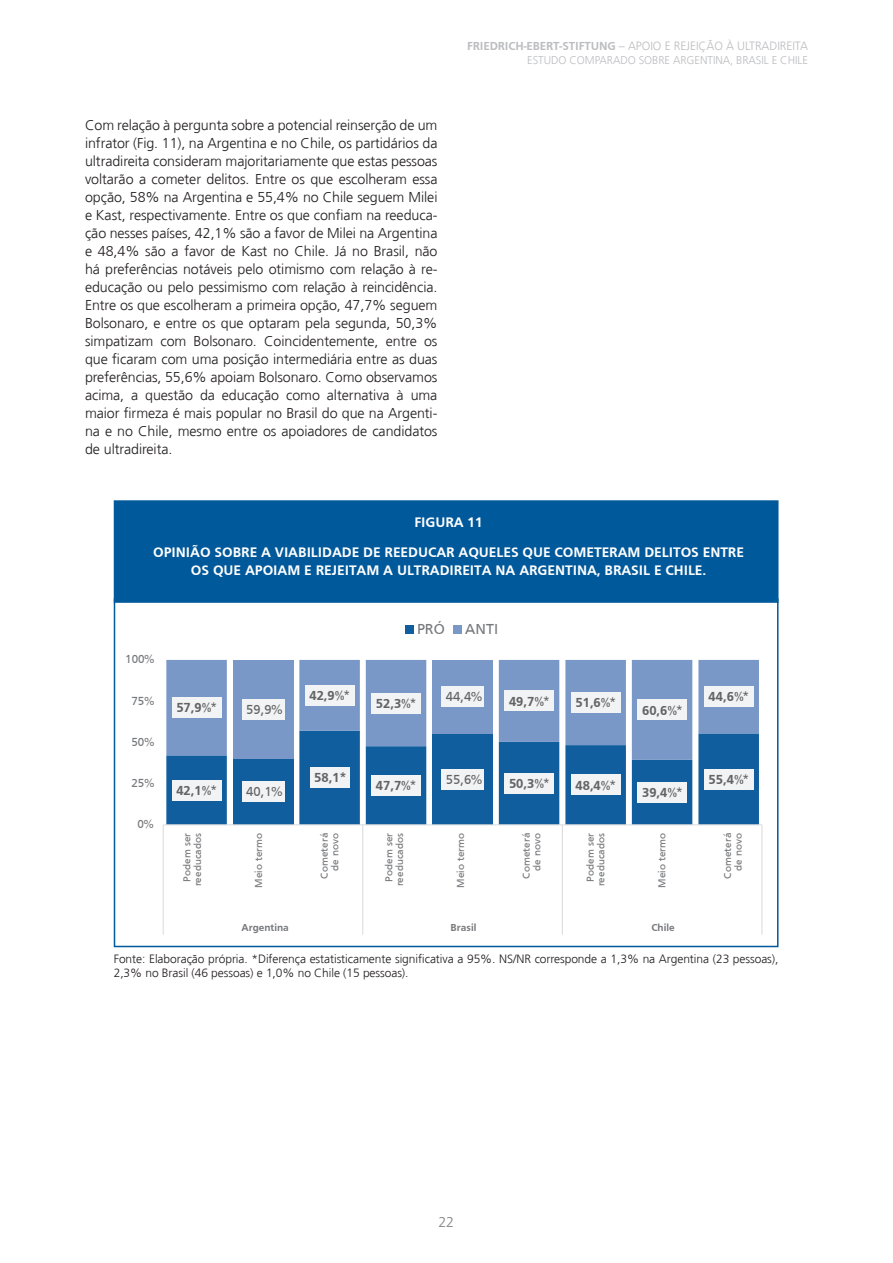
<style>
.page{position:relative;width:893px;height:1263px;background:#fff}
.page>*{position:absolute;margin:0;border:0;box-sizing:border-box;transform-origin:0 0}
.t1{font:15px "Frutiger";color:#76787b}
.t2{font:300 14.25px/18px "Frutiger";letter-spacing:-.005em;color:#231f20;text-align:justify}
.t3{font:700 14.25px/30.8px "Frutiger";letter-spacing:-.005em;color:#fff;text-align:center}
.t4{font:300 14.25px "Frutiger";color:#808285}
.t5{font:700 13.5px "Frutiger";color:#636366}
.t6{font:13.5px "Frutiger";color:#636366}
.t7{font:300 12px/14.4px "Frutiger";letter-spacing:-.005em;color:#231f20}
.t8{font:300 12px "Frutiger";letter-spacing:-.005em;color:#bcbdc0}
.t9{font:12px "Frutiger";color:#76787b}
.t10{font:300 11.25px "Frutiger";letter-spacing:-.005em;color:#bcbdc0}
.t11{font:10.5px/10.6px "Frutiger";letter-spacing:.01em;color:#76787b;text-align:center}
.t12{font:700 10.5px "Frutiger";color:#76787b}
.s1{font-weight:700}
.s2{font-weight:400}
</style>
<div class="page">
<div style="left:114px;top:500px;width:664px;height:103px;background:#00599b;border:2px solid #00599b"></div>
<div style="left:114px;top:598px;width:664px;height:349px;border:2px solid #00599b"></div>
<svg style="left:166px;top:760px;width:593px;height:64px;background:#2a6fa8"></svg>
<svg style="left:166px;top:660px;width:593px;height:100px;background:#7598c5"></svg>
<hr style="left:163px;top:824px;width:599px;height:1px;background:#dcdddf">
<hr style="left:163px;top:825px;width:1px;height:89px;background:#dcdddf">
<hr style="left:362px;top:825px;width:1px;height:89px;background:#dcdddf">
<hr style="left:562px;top:825px;width:1px;height:89px;background:#dcdddf">
<hr style="left:761px;top:825px;width:1px;height:89px;background:#dcdddf">
<svg style="left:163px;top:914px;width:1px;height:20px"></svg>
<svg style="left:362px;top:914px;width:1px;height:20px"></svg>
<svg style="left:562px;top:914px;width:1px;height:20px"></svg>
<svg style="left:761px;top:914px;width:1px;height:20px"></svg>
<div style="left:172px;top:779px;width:49px;height:21px;background:#f2f3f4"></div>
<div style="left:242px;top:781px;width:42px;height:21px;background:#f2f3f4"></div>
<div style="left:310px;top:767px;width:39px;height:21px;background:#f2f3f4"></div>
<div style="left:371px;top:775px;width:50px;height:21px;background:#f2f3f4"></div>
<div style="left:441px;top:768px;width:43px;height:21px;background:#f2f3f4"></div>
<div style="left:504px;top:773px;width:50px;height:21px;background:#f2f3f4"></div>
<div style="left:571px;top:774px;width:49px;height:21px;background:#f2f3f4"></div>
<div style="left:637px;top:782px;width:50px;height:21px;background:#f2f3f4"></div>
<div style="left:704px;top:769px;width:49px;height:21px;background:#f2f3f4"></div>
<div style="left:172px;top:697px;width:49px;height:21px;background:#f2f3f4"></div>
<div style="left:242px;top:699px;width:42px;height:21px;background:#f2f3f4"></div>
<div style="left:305px;top:685px;width:49px;height:21px;background:#f2f3f4"></div>
<div style="left:371px;top:692px;width:50px;height:21px;background:#f2f3f4"></div>
<div style="left:441px;top:686px;width:43px;height:21px;background:#f2f3f4"></div>
<div style="left:504px;top:690px;width:50px;height:21px;background:#f2f3f4"></div>
<div style="left:571px;top:692px;width:49px;height:21px;background:#f2f3f4"></div>
<div style="left:637px;top:699px;width:50px;height:21px;background:#f2f3f4"></div>
<div style="left:704px;top:686px;width:49px;height:21px;background:#f2f3f4"></div>
<div style="left:405px;top:626px;width:8px;height:8px;background:#105e9e"></div>
<div style="left:453px;top:626px;width:9px;height:8px;background:#7998c7"></div>
<p class="t2" style="left:85px;top:116px;width:354px">Com relação à pergunta sobre a potencial reinserção de um infrator (Fig. 11), na Argentina e no Chile, os partidários da ultradireita consideram majoritariamente que estas pessoas voltarão a cometer delitos. Entre os que escolheram essa opção, 58% na Argentina e 55,4% no Chile seguem Milei e Kast, respectivamente. Entre os que confiam na reeduca&shy;ção nesses países, 42,1% são a favor de Milei na Argentina e 48,4% são a favor de Kast no Chile. Já no Brasil, não há preferências notáveis pelo otimismo com relação à re&shy;educação ou pelo pessimismo com relação à reincidência.<br>Entre os que escolheram a primeira opção, 47,7% seguem Bolsonaro, e entre os que optaram pela segunda, 50,3% simpatizam com Bolsonaro. Coincidentemente, entre os que ficaram com uma posição intermediária entre as duas preferências, 55,6% apoiam Bolsonaro. Como observamos acima, a questão da educação como alternativa à uma maior firmeza é mais popular no Brasil do que na Argenti&shy;na e no Chile, mesmo entre os apoiadores de candidatos de ultradireita.</p>
<p class="t8" style="left:467px;top:39px;width:342px"><span class="s1">FRIEDRICH-EBERT-STIFTUNG</span> – APOIO E REJEIÇÃO À ULTRADIREITA</p>
<p class="t10" style="left:527px;top:53px;width:282px">ESTUDO COMPARADO SOBRE ARGENTINA, BRASIL E CHILE</p>
<p class="t3" style="left:153px;top:506px;width:592px">FIGURA 11<br>OPINIÃO SOBRE A VIABILIDADE DE REEDUCAR AQUELES QUE COMETERAM DELITOS ENTRE</p>
<p class="t3" style="left:191px;top:555px;width:517px">OS QUE APOIAM E REJEITAM A ULTRADIREITA NA ARGENTINA, BRASIL E CHILE.</p>
<p class="t9" style="left:125px;top:652px;width:31px">100%</p>
<p class="t9" style="left:131px;top:694px;width:24px">75%</p>
<p class="t9" style="left:131px;top:735px;width:24px">50%</p>
<p class="t9" style="left:131px;top:776px;width:24px">25%</p>
<p class="t9" style="left:137px;top:817px;width:18px">0%</p>
<p class="t5" style="left:176px;top:700px;width:42px">57,9%<span class="s2">*</span></p>
<p class="t6" style="left:246px;top:702px;width:38px">59,9%</p>
<p class="t5" style="left:176px;top:782px;width:42px">42,1%<span class="s2">*</span></p>
<p class="t6" style="left:246px;top:784px;width:38px">40,1%</p>
<p class="t5" style="left:309px;top:688px;width:42px">42,9%<span class="s2">*</span></p>
<p class="t5" style="left:314px;top:770px;width:34px">58,1*</p>
<p class="t1" style="left:417px;top:621px;width:29px">PRÓ</p>
<p class="t1" style="left:465px;top:621px;width:34px">ANTI</p>
<p class="t5" style="left:376px;top:695px;width:42px">52,3%<span class="s2">*</span></p>
<p class="t5" style="left:376px;top:778px;width:42px">47,7%<span class="s2">*</span></p>
<p class="t6" style="left:446px;top:689px;width:38px">44,4%</p>
<p class="t5" style="left:509px;top:693px;width:42px">49,7%<span class="s2">*</span></p>
<p class="t5" style="left:576px;top:695px;width:42px">51,6%<span class="s2">*</span></p>
<p class="t6" style="left:446px;top:771px;width:38px">55,6%</p>
<p class="t5" style="left:509px;top:776px;width:42px">50,3%<span class="s2">*</span></p>
<p class="t5" style="left:576px;top:777px;width:42px">48,4%<span class="s2">*</span></p>
<p class="t5" style="left:642px;top:702px;width:42px">60,6%<span class="s2">*</span></p>
<p class="t5" style="left:642px;top:785px;width:42px">39,4%<span class="s2">*</span></p>
<p class="t5" style="left:709px;top:689px;width:42px">44,6%<span class="s2">*</span></p>
<p class="t5" style="left:709px;top:771px;width:42px">55,4%<span class="s2">*</span></p>
<p class="t11" style="left:181px;top:886px;width:55px;rotate:-90deg">Podem ser reeducados</p>
<p class="t11" style="left:253px;top:888px;width:56px;rotate:-90deg">Meio termo</p>
<p class="t11" style="left:319px;top:878px;width:47px;text-align:right;rotate:-90deg">Cometerá de novo</p>
<p class="t11" style="left:383px;top:886px;width:55px;rotate:-90deg">Podem ser reeducados</p>
<p class="t11" style="left:455px;top:888px;width:56px;rotate:-90deg">Meio termo</p>
<p class="t11" style="left:521px;top:878px;width:47px;text-align:right;rotate:-90deg">Cometerá de novo</p>
<p class="t11" style="left:585px;top:886px;width:55px;rotate:-90deg">Podem ser reeducados</p>
<p class="t11" style="left:656px;top:888px;width:56px;rotate:-90deg">Meio termo</p>
<p class="t11" style="left:722px;top:878px;width:47px;text-align:right;rotate:-90deg">Cometerá de novo</p>
<p class="t12" style="left:242px;top:921px;width:49px">Argentina</p>
<p class="t12" style="left:451px;top:921px;width:27px">Brasil</p>
<p class="t12" style="left:651px;top:921px;width:25px">Chile</p>
<p class="t7" style="left:114px;top:951px;width:666px">Fonte: Elaboração própria. *Diferença estatisticamente significativa a 95%. NS/NR corresponde a 1,3% na Argentina (23 pessoas),<br>2,3% no Brasil (46 pessoas) e 1,0% no Chile (15 pessoas).</p>
<p class="t4" style="left:438px;top:1214px;width:17px">22</p>
</div>
